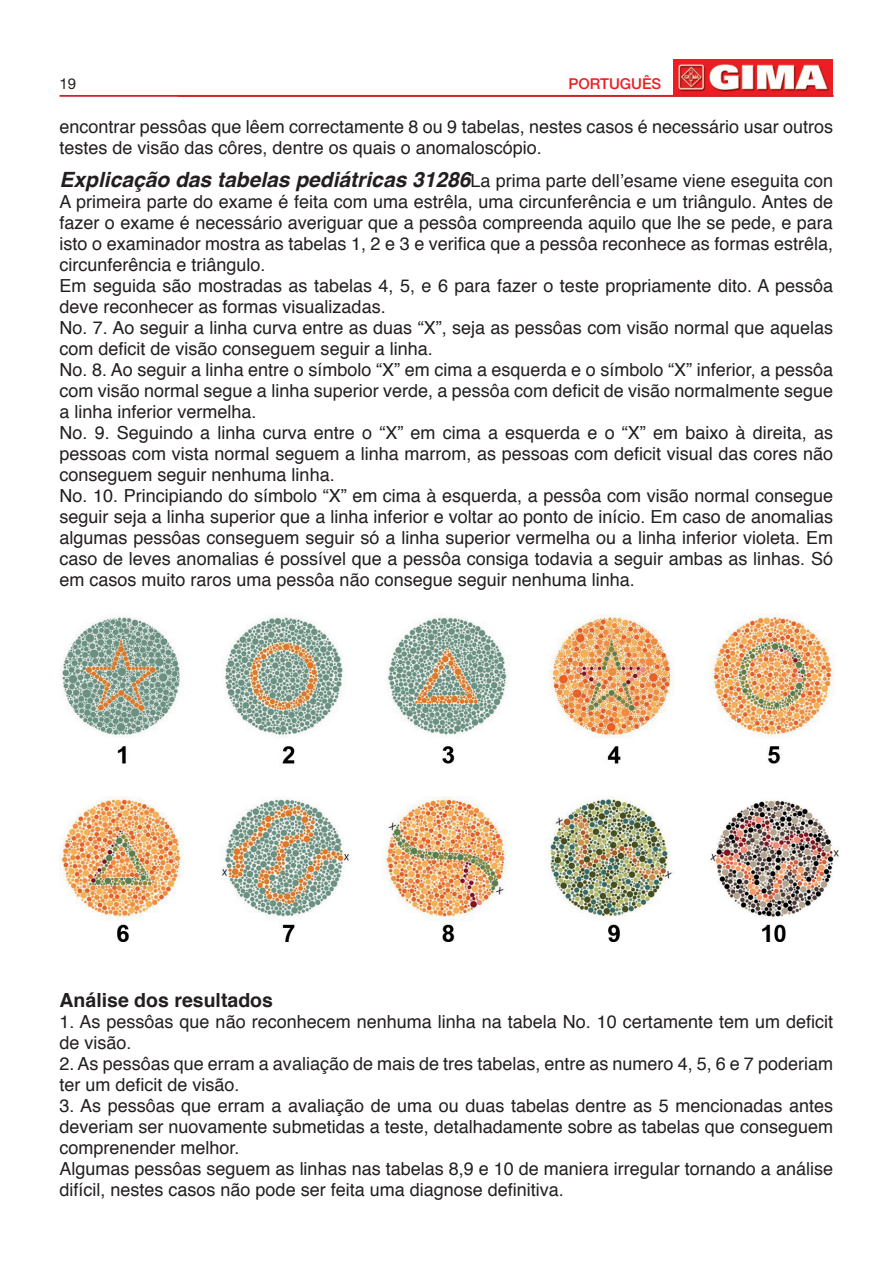
<style>
.page{position:relative;width:893px;height:1263px;background:#fff}
.page>*{position:absolute;margin:0;border:0;box-sizing:border-box;transform-origin:0 0}
.t1{font:700 19.5px "Helvetica";color:#231f20}
.t2{font:18px/21px "Helvetica";color:#231f20}
.t3{font:500 15px "Helvetica Neue LT Std";color:#ee1d23}
.t4{font:15px "Helvetica Neue LT Std";color:#231f20}
.s1{font-weight:700;font-style:italic;font-size:21px}
</style>
<div class="page">
<img style="left:674px;top:60px;width:158px;height:35px">
<hr style="left:60px;top:95px;width:773px;height:2px;background:#d1232a">
<img style="left:60px;top:614px;width:779px;height:328px">
<p class="t3" style="left:568px;top:75px;width:94px">PORTUGUÊS</p>
<p class="t4" style="left:60px;top:75px;width:18px">19</p>
<p class="t2" style="left:60px;top:116px;width:775px">encontrar pessôas que lêem correctamente 8 ou 9 tabelas, nestes casos é necessário usar outros testes de visão das côres, dentre os quais o anomaloscópio.</p>
<p class="t2" style="left:60px;top:170px;width:775px;text-align:justify"><span class="s1">Explicação das tabelas pediátricas 31286</span>La prima parte dell’esame viene eseguita con A primeira parte do exame é feita com uma estrêla, uma circunferência e um triângulo. Antes de fazer o exame é necessário averiguar que a pessôa compreenda aquilo que lhe se pede, e para isto o examinador mostra as tabelas 1, 2 e 3 e verifica que a pessôa reconhece as formas estrêla, circunferência e triângulo.</p>
<p class="t2" style="left:60px;top:275px;width:775px">Em seguida são mostradas as tabelas 4, 5, e 6 para fazer o teste propriamente dito. A pessôa deve reconhecer as formas visualizadas.</p>
<p class="t2" style="left:60px;top:317px;width:775px">No. 7. Ao seguir a linha curva entre as duas “X”, seja as pessôas com visão normal que aquelas com deficit de visão conseguem seguir a linha.</p>
<p class="t2" style="left:60px;top:359px;width:775px;text-align:justify">No. 8. Ao seguir a linha entre o símbolo “X” em cima a esquerda e o símbolo “X” inferior, a pessôa com visão normal segue a linha superior verde, a pessôa com deficit de visão normalmente segue a linha inferior vermelha.</p>
<p class="t2" style="left:60px;top:422px;width:775px;text-align:justify">No. 9. Seguindo a linha curva entre o “X” em cima a esquerda e o “X” em baixo à direita, as pessoas com vista normal seguem a linha marrom, as pessoas com deficit visual das cores não conseguem seguir nenhuma linha.</p>
<p class="t2" style="left:60px;top:485px;width:775px;text-align:justify">No. 10. Principiando do símbolo “X” em cima à esquerda, a pessôa com visão normal consegue seguir seja a linha superior que a linha inferior e voltar ao ponto de início. Em caso de anomalias algumas pessôas conseguem seguir só a linha superior vermelha ou a linha inferior violeta. Em caso de leves anomalias é possível que a pessôa consiga todavia a seguir ambas as linhas. Só em casos muito raros uma pessôa não consegue seguir nenhuma linha.</p>
<p class="t1" style="left:60px;top:984px;width:215px">Análise dos resultados</p>
<p class="t2" style="left:60px;top:1012px;width:775px">1. As pessôas que não reconhecem nenhuma linha na tabela No. 10 certamente tem um deficit de visão.</p>
<p class="t2" style="left:60px;top:1054px;width:775px">2. As pessôas que erram a avaliação de mais de tres tabelas, entre as numero 4, 5, 6 e 7 poderiam ter um deficit de visão.</p>
<p class="t2" style="left:60px;top:1096px;width:775px;text-align:justify">3. As pessôas que erram a avaliação de uma ou duas tabelas dentre as 5 mencionadas antes deveriam ser nuovamente submetidas a teste, detalhadamente sobre as tabelas que conseguem comprenender melhor.</p>
<p class="t2" style="left:60px;top:1159px;width:775px">Algumas pessôas seguem as linhas nas tabelas 8,9 e 10 de maniera irregular tornando a análise difícil, nestes casos não pode ser feita uma diagnose definitiva.</p>
</div>
